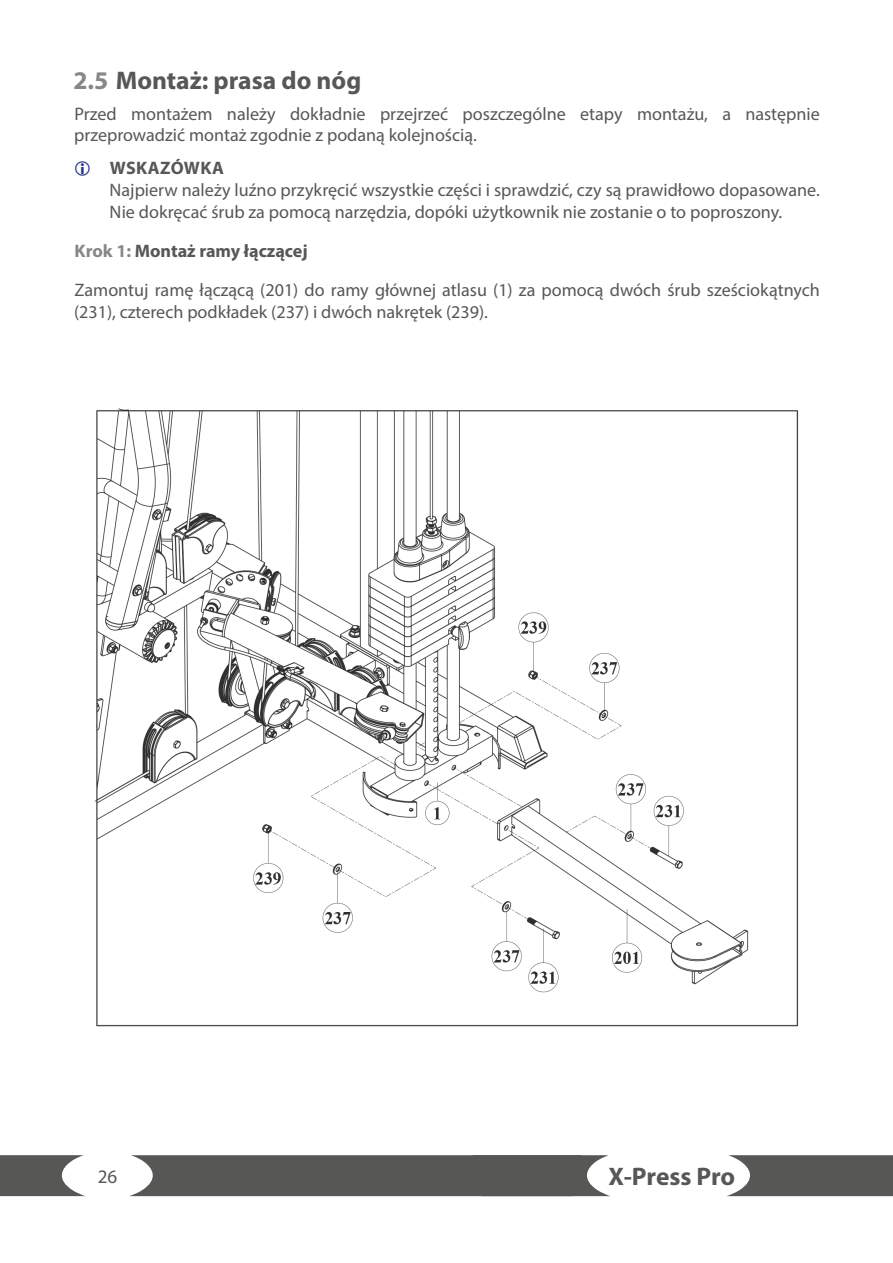
<style>
.page{position:relative;width:893px;height:1263px;background:#fff}
.page>*{position:absolute;margin:0;border:0;box-sizing:border-box;transform-origin:0 0}
.t1{font:700 25.5px "Myriad Pro";color:#575756}
.t2{font:19.05px "Myriad Pro";color:#575756}
.Text_Hinweise{font:18.15px/21.3px "Myriad Pro";color:#575756}
.t3{font:700 18.15px "Myriad Pro";color:#575756}
.t4{font:700 18.15px "Myriad Pro";letter-spacing:.02em;color:#575756}
.s1{color:#878787}
</style>
<div class="page">
<img style="left:94px;top:408px;width:705px;height:619px">
<svg style="left:0;top:1155px;width:85px;height:41px"></svg>
<svg style="left:130px;top:1155px;width:480px;height:41px;background:#626261"></svg>
<svg style="left:727px;top:1155px;width:166px;height:41px;background:#686867"></svg>
<p class="t1" style="left:73px;top:64px;width:289px"><span class="s1">2.5</span> Montaż: prasa do nóg</p>
<p class="Text_Hinweise" style="left:74px;top:103px;width:747px">Przed montażem należy dokładnie przejrzeć poszczególne etapy montażu, a następnie przeprowadzić montaż zgodnie z podaną kolejnością.</p>
<p class="t4" style="left:110px;top:156px;width:116px">WSKAZÓWKA</p>
<p class="Text_Hinweise" style="left:110px;top:179px;width:712px;line-height:21.8px">Najpierw należy luźno przykręcić wszystkie części i sprawdzić, czy są prawidłowo dopasowane.<br>Nie dokręcać śrub za pomocą narzędzia, dopóki użytkownik nie zostanie o to poproszony.</p>
<p class="t3" style="left:75px;top:239px;width:235px"><span class="s1">Krok 1:</span> Montaż ramy łączącej</p>
<p class="Text_Hinweise" style="left:74px;top:279px;width:747px">Zamontuj ramę łączącą (201) do ramy głównej atlasu (1) za pomocą dwóch śrub sześciokątnych (231), czterech podkładek (237) i dwóch nakrętek (239).</p>
<p class="t2" style="left:98px;top:1165px;width:21px">26</p>
<h1 class="t1" style="left:608px;top:1159px;width:128px">X-Press Pro</h1>
</div>
